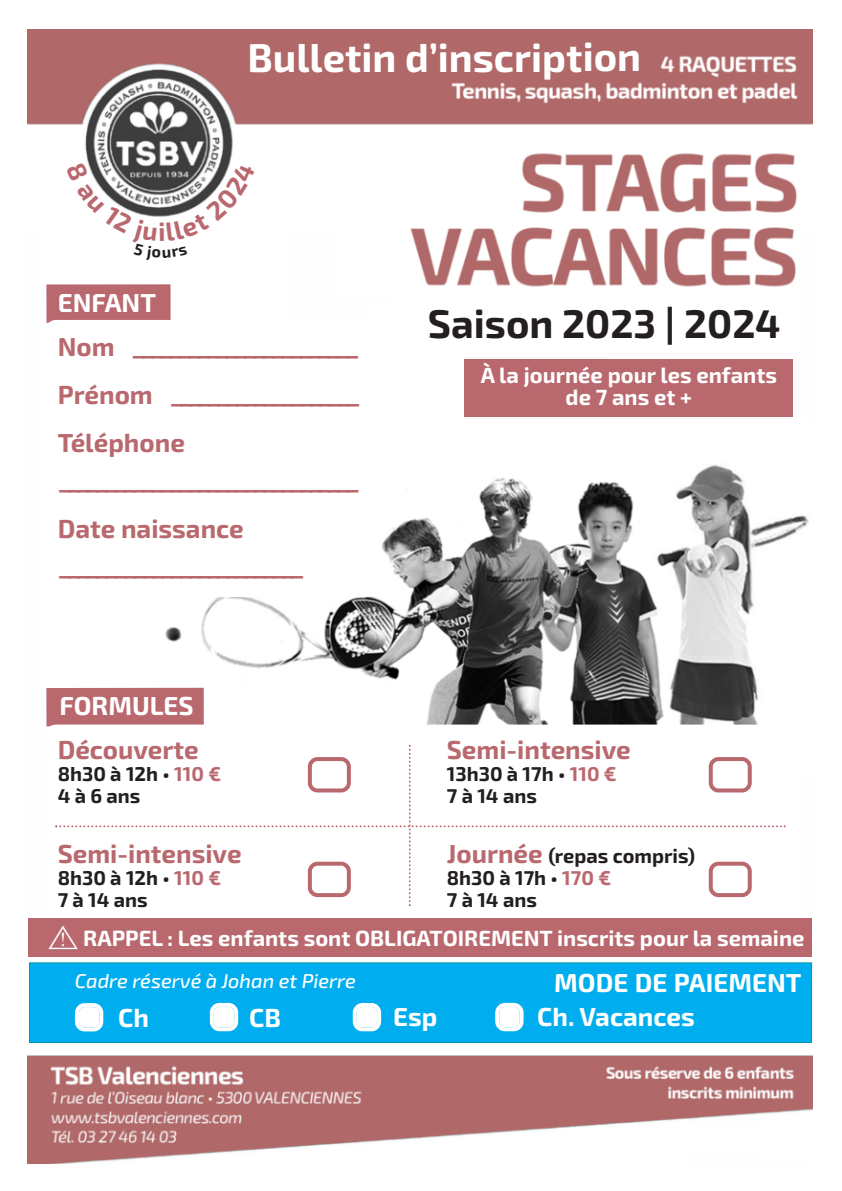
<style>
.page{position:relative;width:842px;height:1191px;background:#fff}
.page>*{position:absolute;margin:0;border:0;box-sizing:border-box;transform-origin:0 0}
.t1{font:700 40px "Exo 2";color:#fff}
.t2{font:700 40px "Exo 2";color:#231f20}
.t3{font:700 26px/48px "Exo 2";color:#b9686e;text-align:justify}
.t4{font:700 26px "Exo 2";color:#fff}
.t5{font:700 22px/22px "Exo 2";color:#fff;text-align:center}
.t6{font:700 20px/22px "Exo 2";color:#231f20}
.t7{font:italic 500 20px "Exo 2";color:#fff}
.s1{color:#b9686e}
.s2{font-size:26px;color:#b9686e}
.s3{font-family:"STIX General";font-weight:400;font-size:20px}
</style>
<div class="page">
<img style="left:28px;top:30px;width:785px;height:1133px">
<div style="left:46px;top:688px;width:158px;height:38px;background:#b9686e"></div>
<div style="left:46px;top:284px;width:125px;height:39px;background:#b9686e"></div>
<div style="left:45px;top:724px;width:754px;height:200px;background:#fff;border-radius:11px"></div>
<svg style="left:55px;top:744px;width:731px;height:162px"></svg>
<div style="left:464px;top:360px;width:329px;height:57px;background:#b9686e"></div>
<div style="left:30px;top:963px;width:781px;height:79px;background:#00aeef"></div>
<div style="left:29px;top:962px;width:783px;height:81px;border:1px solid #009b9e"></div>
<svg style="left:495px;top:1003px;width:29px;height:28px"></svg>
<svg style="left:353px;top:1003px;width:28px;height:28px"></svg>
<svg style="left:210px;top:1003px;width:28px;height:28px"></svg>
<svg style="left:75px;top:1003px;width:28px;height:28px"></svg>
<div style="left:45px;top:320px;width:333px;height:277px;background:#fff;border-radius:11px"></div>
<div style="left:28px;top:918px;width:783px;height:39px;background:#b9686e"></div>
<div style="left:396px;top:302px;width:401px;height:51px;background:#fff"></div>
<svg style="left:66px;top:162px;width:189px;height:98px"></svg>
<h1 class="t1" style="left:247px;top:34px;width:395px">Bulletin d’inscription</h1>
<p class="t4" style="left:58px;top:288px;width:100px">ENFANT</p>
<p class="t3" style="left:58px;top:323px;width:304px">N o m ________________________ P r é n o m ____________________ Téléphone</p>
<p class="t3" style="left:58px;top:457px;width:304px">________________________________<br>Date naissance</p>
<p class="t3" style="left:58px;top:543px;width:248px">__________________________</p>
<p class="t4" style="left:59px;top:691px;width:136px">FORMULES</p>
<p class="t3" style="left:58px;top:726px;width:143px">Découverte</p>
<p class="t6" style="left:58px;top:762px;width:165px">8h30 à 12h • <span class="s1">110 €<br></span>4 à 6 ans</p>
<p class="t3" style="left:58px;top:830px;width:185px">Semi-intensive</p>
<p class="t6" style="left:58px;top:866px;width:165px">8h30 à 12h • <span class="s1">110 €<br></span>7 à 14 ans</p>
<h1 class="t2" style="left:428px;top:301px;width:354px">Saison 2023 | 2024</h1>
<p class="t5" style="left:481px;top:364px;width:298px">À la journée pour les enfants de 7 ans et +</p>
<p class="t3" style="left:447px;top:726px;width:185px">Semi-intensive</p>
<p class="t6" style="left:447px;top:762px;width:171px">13h30 à 17h • <span class="s1">110 €<br></span>7 à 14 ans</p>
<p class="t6" style="left:447px;top:845px;width:250px"><span class="s2">Journée</span> (repas compris)<br>8h30 à 17h • <span class="s1">170 €<br></span>7 à 14 ans</p>
<p class="t5" style="left:48px;top:927px;width:758px"><span class="s3">⚠</span> RAPPEL : Les enfants sont OBLIGATOIREMENT inscrits pour la semaine</p>
<p class="t4" style="left:554px;top:967px;width:249px">MODE DE PAIEMENT</p>
<p class="t7" style="left:75px;top:969px;width:282px">Cadre réservé à Johan et Pierre</p>
<p class="t4" style="left:118px;top:1002px;width:32px">Ch</p>
<p class="t4" style="left:249px;top:1002px;width:33px">CB</p>
<p class="t4" style="left:393px;top:1002px;width:46px">Esp</p>
<p class="t4" style="left:537px;top:1001px;width:159px">Ch. Vacances</p>
</div>
